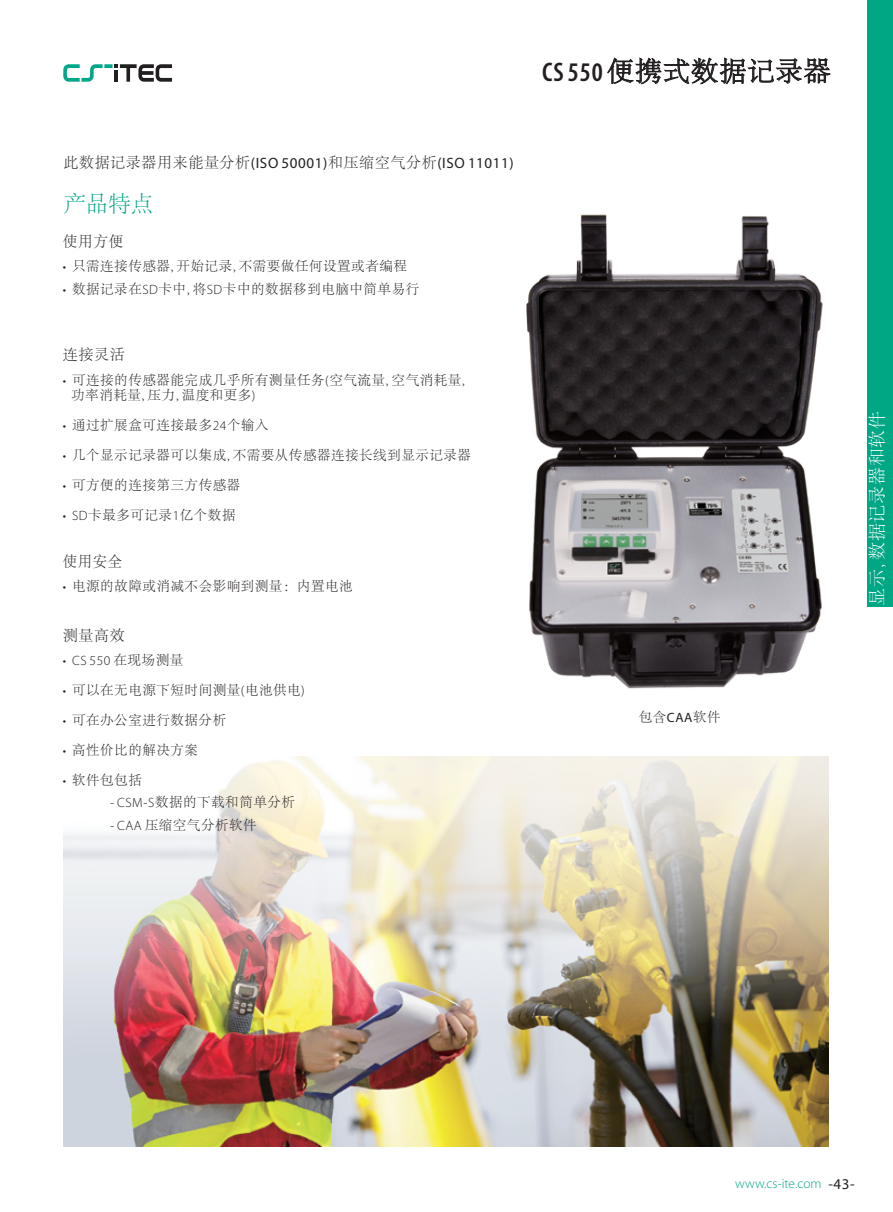
<style>
.page{position:relative;width:893px;height:1212px;background:#fff}
.page>*{position:absolute;margin:0;border:0;box-sizing:border-box;transform-origin:0 0}
.t1{font:300 27px "Adobe Song Std";letter-spacing:.04em;color:#231f20}
.t2{font:300 22.5px "Adobe Song Std";color:#00a788}
.t3{font:300 18px "Adobe Song Std";letter-spacing:.04em;color:#fff}
.t4{font:15px "Myriad Pro";letter-spacing:.04em;color:#231f20}
.t5{font:300 15px "Adobe Song Std";letter-spacing:.04em;color:#231f20}
.t6{font:300 15px "Adobe Song Std";letter-spacing:.04em;color:#231f20;scale:.96 1}
.t7{font:300 13.5px/15px "Adobe Song Std";letter-spacing:.04em;color:#231f20}
.t8{font:300 13.5px "Myriad Pro";color:#00a785}
.t9{font:300 13.5px "Myriad Pro";color:#231f20}
.s1{font-family:"Adobe Song Std";font-weight:300}
.s2{font-family:"Myriad Pro"}
.s3{font-family:"Adobe Song Std"}
.s4{font-family:"Myriad Pro";font-weight:600;font-stretch:condensed}
.s5{font-family:"Myriad Pro";font-weight:400}
.s6{font-weight:400;font-size:15px;color:#231f20}
</style>
<div class="page">
<svg style="left:63px;top:64px;width:109px;height:18px"></svg>
<div style="left:867px;top:0;width:26px;height:606px;background:#00a785"></div>
<img style="left:63px;top:756px;width:766px;height:390px">
<svg style="left:607px;top:57px;width:223px;height:28px"></svg>
<img style="left:526px;top:214px;width:297px;height:475px">
<p class="t4" style="left:63px;top:155px;width:452px"><span class="s1">此数据记录器用来能量分析</span>(ISO 50001)<span class="s1">和压缩空气分析</span>(ISO 11011)</p>
<h2 class="t2" style="left:63px;top:192px;width:91px">产品特点</h2>
<p class="t5" style="left:63px;top:233px;width:62px">使用方便</p>
<p class="t7" style="left:63px;top:259px;width:346px"><span class="s2">•</span> 只需连接传感器, 开始记录, 不需要做任何设置或者编程</p>
<p class="t7" style="left:63px;top:282px;width:358px"><span class="s2">•</span> 数据记录在<span class="s2">SD</span>卡中, 将<span class="s2">SD</span>卡中的数据移到电脑中简单易行</p>
<p class="t5" style="left:63px;top:346px;width:63px">连接灵活</p>
<p class="t7" style="left:71px;top:373px;width:395px;text-indent:-8px"><span class="s2">•</span> 可连接的传感器能完成几乎所有测量任务<span class="s2">(</span>空气流量, 空气消耗量,功率消耗量, 压力, 温度和更多<span class="s2">)</span></p>
<p class="t7" style="left:63px;top:418px;width:207px"><span class="s2">•</span> 通过扩展盒可连接最多<span class="s2">24</span>个输入</p>
<p class="t7" style="left:63px;top:448px;width:410px"><span class="s2">•</span> 几个显示记录器可以集成, 不需要从传感器连接长线到显示记录器</p>
<p class="t7" style="left:63px;top:478px;width:179px"><span class="s2">•</span> 可方便的连接第三方传感器</p>
<p class="t7" style="left:63px;top:508px;width:174px"><span class="s2">• SD</span>卡最多可记录<span class="s2">1</span>亿个数据</p>
<p class="t6" style="left:63px;top:553px;width:63px">使用安全</p>
<p class="t7" style="left:63px;top:579px;width:291px"><span class="s2">•</span> 电源的故障或消减不会影响到测量：内置电池</p>
<p class="t5" style="left:63px;top:627px;width:63px">测量高效</p>
<p class="t9" style="left:63px;top:653px;width:122px">• CS 550 <span class="s3">在现场测量</span></p>
<p class="t7" style="left:63px;top:683px;width:243px"><span class="s2">•</span> 可以在无电源下短时间测量<span class="s2">(</span>电池供电<span class="s2">)</span></p>
<p class="t7" style="left:63px;top:713px;width:165px"><span class="s2">•</span> 可在办公室进行数据分析</p>
<p class="t7" style="left:63px;top:743px;width:137px"><span class="s2">•</span> 高性价比的解决方案</p>
<p class="t7" style="left:63px;top:773px;width:80px"><span class="s2">•</span> 软件包包括</p>
<p class="t7" style="left:110px;top:795px;width:186px"><span class="s2">- CSM-S</span>数据的下载和简单分析</p>
<p class="t7" style="left:110px;top:818px;width:148px"><span class="s2">- CAA</span> 压缩空气分析软件</p>
<h1 class="t1" style="left:542px;top:57px;width:290px"><span class="s4">CS 550</span> 便携式数据记录器</h1>
<p class="t7" style="left:639px;top:710px;width:83px">包含<span class="s5">CAA</span>软件</p>
<h3 class="t3" style="left:867px;top:606px;width:196px;rotate:-90deg">显示, 数据记录器和软件</h3>
<p class="t8" style="left:735px;top:1176px;width:121px">www.cs-ite.com <span class="s6">-43-</span></p>
</div>
